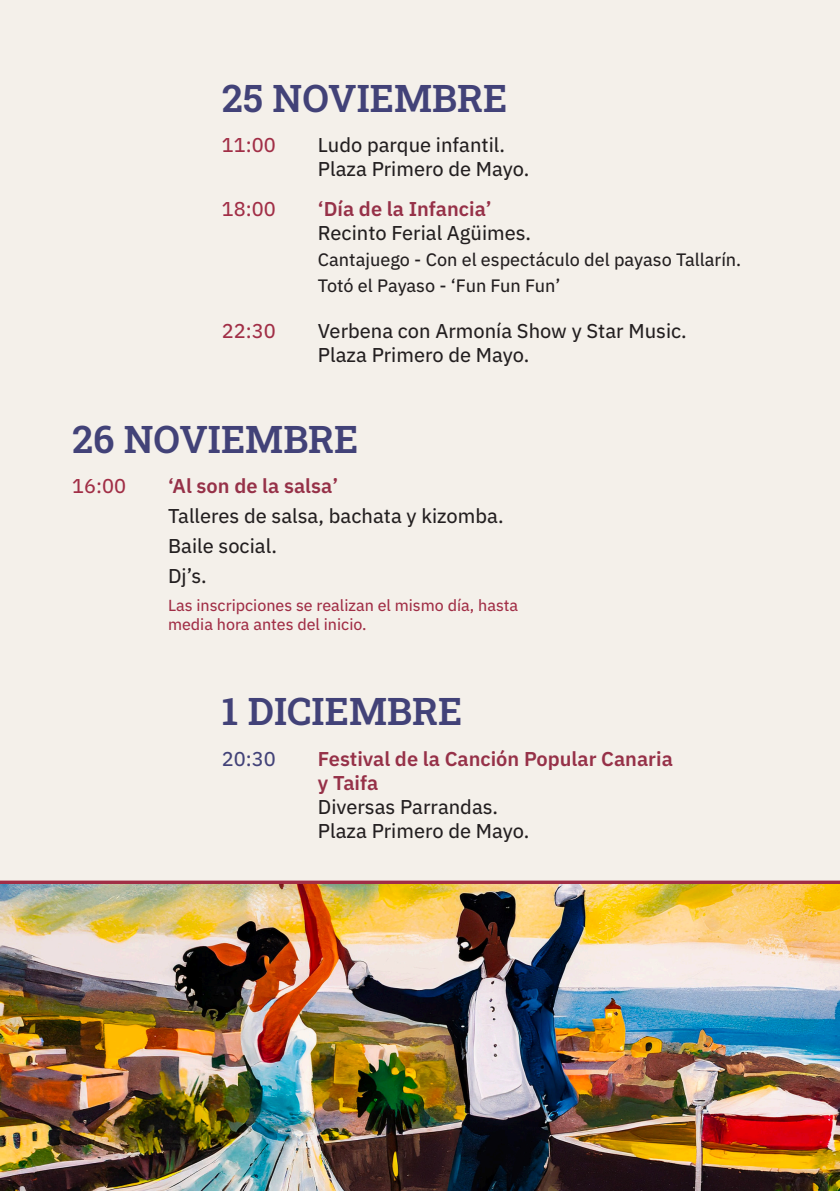
<style>
.page{position:relative;width:840px;height:1191px;background:#fff}
.page>*{position:absolute;margin:0;border:0;box-sizing:border-box;transform-origin:0 0}
.t1{font:600 38px "Roboto Slab";color:#424278}
.t2{font:20px/24px "IBM Plex Sans Text";color:#231f20}
.t3{font:600 20px/24px "IBM Plex Sans";color:#963148}
.t4{font:20px "IBM Plex Sans Text";color:#a12e46}
.t5{font:20px "IBM Plex Sans Text";color:#424278}
.t6{font:18px/26px "IBM Plex Sans Text";color:#231f20}
.t7{font:16px/19.2px "IBM Plex Sans Text";color:#a12e46}
</style>
<div class="page">
<div style="left:0;top:0;width:839px;height:1191px;background:#f4f0ea"></div>
<svg style="left:0;top:880px;width:839px;height:4px;background:#ad4a5d"></svg>
<img style="left:0;top:884px;width:839px;height:307px">
<h1 class="t1" style="left:222px;top:72px;width:287px">25 NOVIEMBRE</h1>
<p class="t4" style="left:222px;top:129px;width:55px">11:00</p>
<p class="t2" style="left:318px;top:131px;width:213px">Ludo parque infantil.<br>Plaza Primero de Mayo.</p>
<p class="t3" style="left:318px;top:195px;width:175px">‘Día de la Infancia’</p>
<p class="t2" style="left:318px;top:219px;width:214px">Recinto Ferial Agüimes.</p>
<p class="t6" style="left:318px;top:245px;width:424px">Cantajuego - Con el espectáculo del payaso Tallarín.<br>Totó el Payaso - ‘Fun Fun Fun’</p>
<p class="t2" style="left:318px;top:317px;width:370px">Verbena con Armonía Show y Star Music.<br>Plaza Primero de Mayo.</p>
<p class="t4" style="left:222px;top:194px;width:55px">18:00</p>
<p class="t4" style="left:222px;top:315px;width:55px">22:30</p>
<h1 class="t1" style="left:72px;top:413px;width:288px">26 NOVIEMBRE</h1>
<p class="t4" style="left:72px;top:470px;width:55px">16:00</p>
<p class="t3" style="left:168px;top:472px;width:171px">‘Al son de la salsa’</p>
<p class="t2" style="left:168px;top:499px;width:337px;line-height:30px">Talleres de salsa, bachata y kizomba.<br>Baile social.<br>Dj’s.</p>
<p class="t7" style="left:168px;top:594px;width:351px">Las inscripciones se realizan el mismo día, hasta media hora antes del inicio.</p>
<h1 class="t1" style="left:222px;top:685px;width:242px">1 DICIEMBRE</h1>
<p class="t5" style="left:222px;top:743px;width:55px">20:30</p>
<p class="t3" style="left:318px;top:745px;width:356px">Festival de la Canción Popular Canaria y Taifa</p>
<p class="t2" style="left:318px;top:793px;width:213px">Diversas Parrandas.<br>Plaza Primero de Mayo.</p>
</div>
